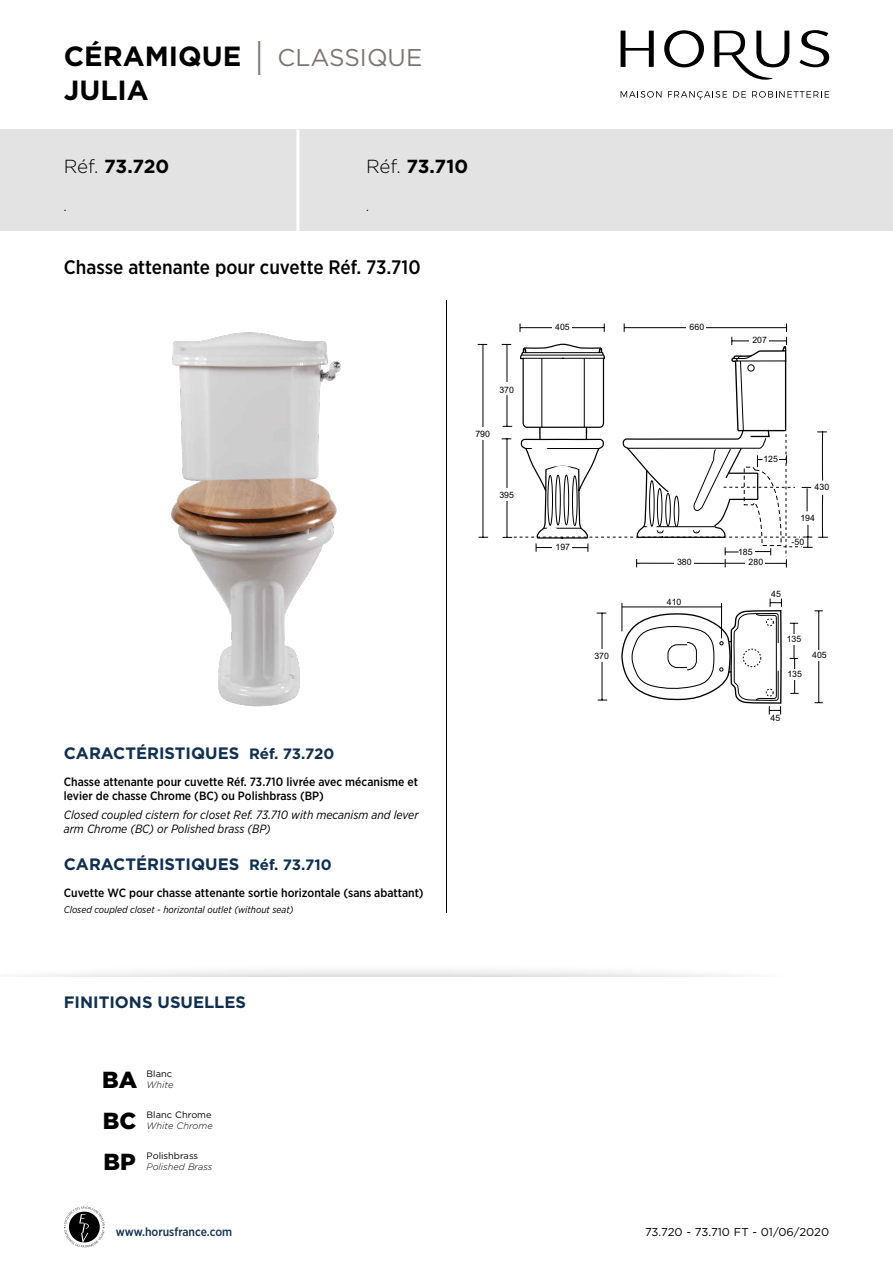
<style>
.page{position:relative;width:893px;height:1263px;background:#fff}
.page>*{position:absolute;margin:0;border:0;box-sizing:border-box;transform-origin:0 0}
.t1{font:700 27.75px/33.3px "Gotham";color:#000}
.t2{font:900 23.25px "Gotham";color:#000}
.t3{font:500 19.5px "Gotham Narrow";color:#000}
.t4{font:700 18.9px "Gotham";letter-spacing:-.005em;color:#000}
.t5{font:700 16.5px "Gotham";color:#103052}
.t6{font:500 12px/14.4px "Gotham Narrow";color:#000}
.t7{font:italic 12px/14.4px "Gotham Narrow";color:#000}
.t8{font:500 12px "Gotham Narrow";color:#103052}
.t9{font:11.4px "Gotham";color:#000}
.t10{font:italic 9.75px "Gotham Narrow";color:#000}
.t11{font:italic 300 9.3px "Gotham";color:#000}
.t12{font:9.3px "Gotham";color:#000}
.t13{font:8.7px "Arial";color:#000}
.s1{font-weight:400;font-size:48.45px;color:#7b7673}
.s2{font-weight:400;font-size:24.3px;color:#7b7673}
.s3{font-weight:300}
.s4{font-size:15px}
</style>
<div class="page">
<svg style="left:621px;top:31px;width:33px;height:36px"></svg>
<svg style="left:664px;top:30px;width:40px;height:37px"></svg>
<svg style="left:799px;top:30px;width:30px;height:37px"></svg>
<svg style="left:714px;top:31px;width:75px;height:49px"></svg>
<svg style="left:621px;top:91px;width:40px;height:7px"></svg>
<svg style="left:668px;top:91px;width:59px;height:9px"></svg>
<svg style="left:733px;top:91px;width:13px;height:7px"></svg>
<svg style="left:752px;top:91px;width:77px;height:7px"></svg>
<img style="left:171px;top:332px;width:170px;height:375px">
<hr style="left:602px;top:613px;width:1px;height:87px;background:#000">
<div style="left:590px;top:649px;width:20px;height:13px;background:#fff"></div>
<hr style="left:483px;top:344px;width:1px;height:193px;background:#000">
<div style="left:471px;top:427px;width:19px;height:12px;background:#fff"></div>
<hr style="left:818px;top:611px;width:1px;height:92px;background:#000">
<div style="left:809px;top:650px;width:20px;height:10px;background:#fff"></div>
<hr style="left:794px;top:623px;width:1px;height:35px;background:#000">
<div style="left:783px;top:634px;width:20px;height:11px;background:#fff"></div>
<svg style="left:621px;top:598px;width:161px;height:116px"></svg>
<hr style="left:794px;top:658px;width:1px;height:35px;background:#000">
<div style="left:784px;top:669px;width:20px;height:11px;background:#fff"></div>
<svg style="left:502px;top:323px;width:326px;height:245px"></svg>
<div style="left:748px;top:364px;width:6px;height:7px;border:1px solid #000;border-radius:50%"></div>
<hr style="left:446px;top:300px;width:1px;height:613px;background:#000">
<svg style="left:64px;top:1206px;width:41px;height:41px"></svg>
<div style="left:0;top:130px;width:893px;height:101px;background:#e3e3e3"></div>
<hr style="left:296px;top:130px;width:3px;height:101px;background:#fff">
<div style="left:0;top:963px;width:799px;height:57px;background:#000;opacity:.4"></div>
<div style="left:0;top:977px;width:893px;height:50px;background:#fff"></div>
<h1 class="t1" style="left:64px;top:40px;width:360px">CÉRAMIQUE <span class="s1">I</span> <span class="s2">CLASSIQUE<br></span>JULIA</h1>
<h3 class="t4" style="left:64px;top:154px;width:107px"><span class="s3">Réf.</span> 73.720</h3>
<p class="t9" style="left:64px;top:200px;width:4px">.</p>
<h3 class="t4" style="left:366px;top:154px;width:104px"><span class="s3">Réf.</span> 73.710</h3>
<p class="t9" style="left:366px;top:200px;width:4px">.</p>
<h3 class="t3" style="left:64px;top:255px;width:358px">Chasse attenante pour cuvette Réf. 73.710</h3>
<h3 class="t5" style="left:64px;top:742px;width:272px">CARACTÉRISTIQUES <span class="s4">Réf. 73.720</span></h3>
<p class="t6" style="left:64px;top:774px;width:356px">Chasse attenante pour cuvette Réf. 73.710 livrée avec mécanisme et levier de chasse Chrome (BC) ou Polishbrass (BP)</p>
<p class="t7" style="left:64px;top:807px;width:356px">Closed coupled cistern for closet Ref. 73.710 with mecanism and lever arm Chrome (BC) or Polished brass (BP)</p>
<h3 class="t5" style="left:64px;top:853px;width:270px">CARACTÉRISTIQUES <span class="s4">Réf. 73.710</span></h3>
<p class="t6" style="left:64px;top:885px;width:361px">Cuvette WC pour chasse attenante sortie horizontale (sans abattant)</p>
<p class="t10" style="left:64px;top:903px;width:231px">Closed coupled closet - horizontal outlet (without seat)</p>
<h3 class="t5" style="left:64px;top:991px;width:184px">FINITIONS USUELLES</h3>
<p class="t12" style="left:147px;top:1067px;width:27px">Blanc</p>
<h2 class="t2" style="left:102px;top:1063px;width:37px">BA</h2>
<p class="t11" style="left:147px;top:1078px;width:28px">White</p>
<p class="t12" style="left:147px;top:1109px;width:66px">Blanc Chrome</p>
<h2 class="t2" style="left:103px;top:1105px;width:35px">BC</h2>
<p class="t11" style="left:147px;top:1120px;width:68px">White Chrome</p>
<p class="t12" style="left:147px;top:1150px;width:53px">Polishbrass</p>
<h2 class="t2" style="left:104px;top:1146px;width:34px">BP</h2>
<p class="t11" style="left:147px;top:1161px;width:67px">Polished Brass</p>
<p class="t13" style="left:499px;top:384px;width:16px">370</p>
<p class="t13" style="left:475px;top:428px;width:16px">790</p>
<p class="t13" style="left:499px;top:489px;width:16px">395</p>
<p class="t13" style="left:555px;top:321px;width:16px">405</p>
<p class="t13" style="left:555px;top:541px;width:16px">197</p>
<p class="t13" style="left:594px;top:651px;width:16px">370</p>
<p class="t13" style="left:690px;top:321px;width:16px">660</p>
<p class="t13" style="left:752px;top:334px;width:16px">207</p>
<p class="t13" style="left:677px;top:557px;width:16px">380</p>
<p class="t13" style="left:667px;top:596px;width:16px">410</p>
<p class="t13" style="left:763px;top:453px;width:16px">125</p>
<p class="t13" style="left:738px;top:546px;width:16px">185</p>
<p class="t13" style="left:749px;top:557px;width:16px">280</p>
<p class="t13" style="left:771px;top:588px;width:11px">45</p>
<p class="t13" style="left:815px;top:481px;width:16px">430</p>
<p class="t13" style="left:800px;top:512px;width:16px">194</p>
<p class="t13" style="left:792px;top:536px;width:14px">-50</p>
<p class="t13" style="left:787px;top:633px;width:16px">135</p>
<p class="t13" style="left:787px;top:668px;width:16px">135</p>
<p class="t13" style="left:812px;top:649px;width:16px">405</p>
<p class="t13" style="left:770px;top:712px;width:11px">45</p>
<p class="t8" style="left:116px;top:1224px;width:118px">www.horusfrance.com</p>
<p class="t9" style="left:645px;top:1224px;width:186px">73.720 - 73.710 FT - 01/06/2020</p>
</div>
